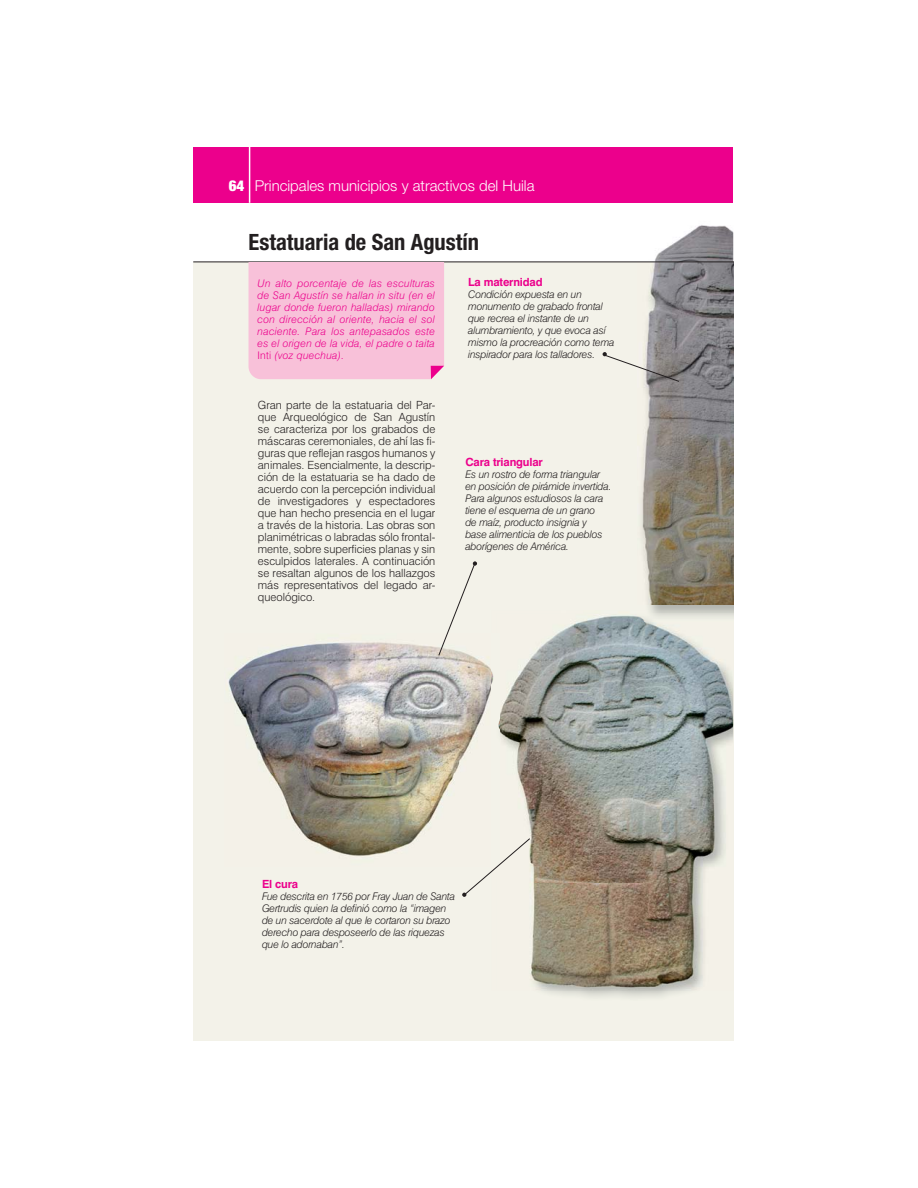
<style>
.page{position:relative;width:918px;height:1188px;background:#fff}
.page>*{position:absolute;margin:0;border:0;box-sizing:border-box;transform-origin:0 0}
.t1{font:700 condensed 22.5px "Helvetica Neue LT Pro";color:#231f20}
.t2{font:300 15px "Helvetica Neue";color:#fff}
.t3{font:300 11.25px/12px "Swiss 721 BT";color:#231f20;text-align:justify}
.t4{font:700 11.25px "Swiss 721 BT";letter-spacing:-.015em;color:#ec008c}
.t5{font:italic 300 10.5px/12px "Swiss 721 BT";letter-spacing:-.015em;color:#231f20}
.t6{font:italic 300 10.5px/12px "Swiss 721 BT";letter-spacing:.02em;color:#ec008c;text-align:justify}
.s1{font-weight:900;font-stretch:condensed}
.s2{font-style:normal}
</style>
<div class="page">
<div style="left:703px;top:148px;width:30px;height:55px;background:#ec008c"></div>
<div style="left:193px;top:148px;width:510px;height:55px;background:#ec008c"></div>
<hr style="left:249px;top:140px;width:1px;height:63px;background:#fff">
<div style="left:193px;top:262px;width:540px;height:778px;background:#f3f2e9"></div>
<img style="left:636px;top:225px;width:97px;height:37px">
<img style="left:638px;top:263px;width:95px;height:342px">
<hr style="left:193px;top:262px;width:540px;height:1px;background:#231f20">
<img style="left:228px;top:642px;width:263px;height:214px">
<img style="left:545px;top:614px;width:188px;height:383px">
<img style="left:491px;top:614px;width:147px;height:377px">
<svg style="left:438px;top:561px;width:39px;height:95px"></svg>
<svg style="left:603px;top:352px;width:77px;height:30px"></svg>
<svg style="left:462px;top:838px;width:68px;height:59px"></svg>
<div style="left:249px;top:262px;width:195px;height:117px;background:#f8c1d9"></div>
<h2 class="t2" style="left:229px;top:180px;width:307px"><span class="s1">64</span> Principales municipios y atractivos del Huila</h2>
<h1 class="t1" style="left:249px;top:234px;width:232px">Estatuaria de San Agustín</h1>
<p class="t6" style="left:258px;top:278px;width:179px">Un alto porcentaje de las esculturas de San Agustín se hallan in situ (en el lugar donde fueron halladas) mirando con dirección al oriente, hacia el sol naciente. Para los antepasados este es el origen de la vida, el padre o taita <span class="s2">Inti</span> (voz quechua).</p>
<p class="t3" style="left:258px;top:400px;width:179px">Gran parte de la estatuaria del Par&shy;que Arqueológico de San Agustín se caracteriza por los grabados de máscaras ceremoniales, de ahí las fi&shy;guras que reflejan rasgos humanos y animales. Esencialmente, la descrip&shy;ción de la estatuaria se ha dado de acuerdo con la percepción individual de investigadores y espectadores que han hecho presencia en el lugar a través de la historia. Las obras son planimétricas o labradas sólo frontal&shy;mente, sobre superficies planas y sin esculpidos laterales. A continuación se resaltan algunos de los hallazgos más representativos del legado ar&shy;queológico.</p>
<p class="t4" style="left:468px;top:278px;width:76px">La maternidad</p>
<p class="t5" style="left:468px;top:289px;width:148px">Condición expuesta en un monumento de grabado frontal que recrea el instante de un alumbramiento, y que evoca así mismo la procreación como tema inspirador para los talladores.</p>
<p class="t4" style="left:465px;top:458px;width:79px">Cara triangular</p>
<p class="t5" style="left:465px;top:470px;width:148px">Es un rostro de forma triangular en posición de pirámide invertida.<br>Para algunos estudiosos la cara tiene el esquema de un grano<br>de maíz, producto insignia y<br>base alimenticia de los pueblos aborígenes de América.</p>
<p class="t4" style="left:262px;top:880px;width:38px">El cura</p>
<p class="t5" style="left:262px;top:892px;width:195px">Fue descrita en 1756 por Fray Juan de Santa Gertrudis quien la definió como la “imagen de un sacerdote al que le cortaron su brazo derecho para desposeerlo de las riquezas que lo adornaban”.</p>
</div>
